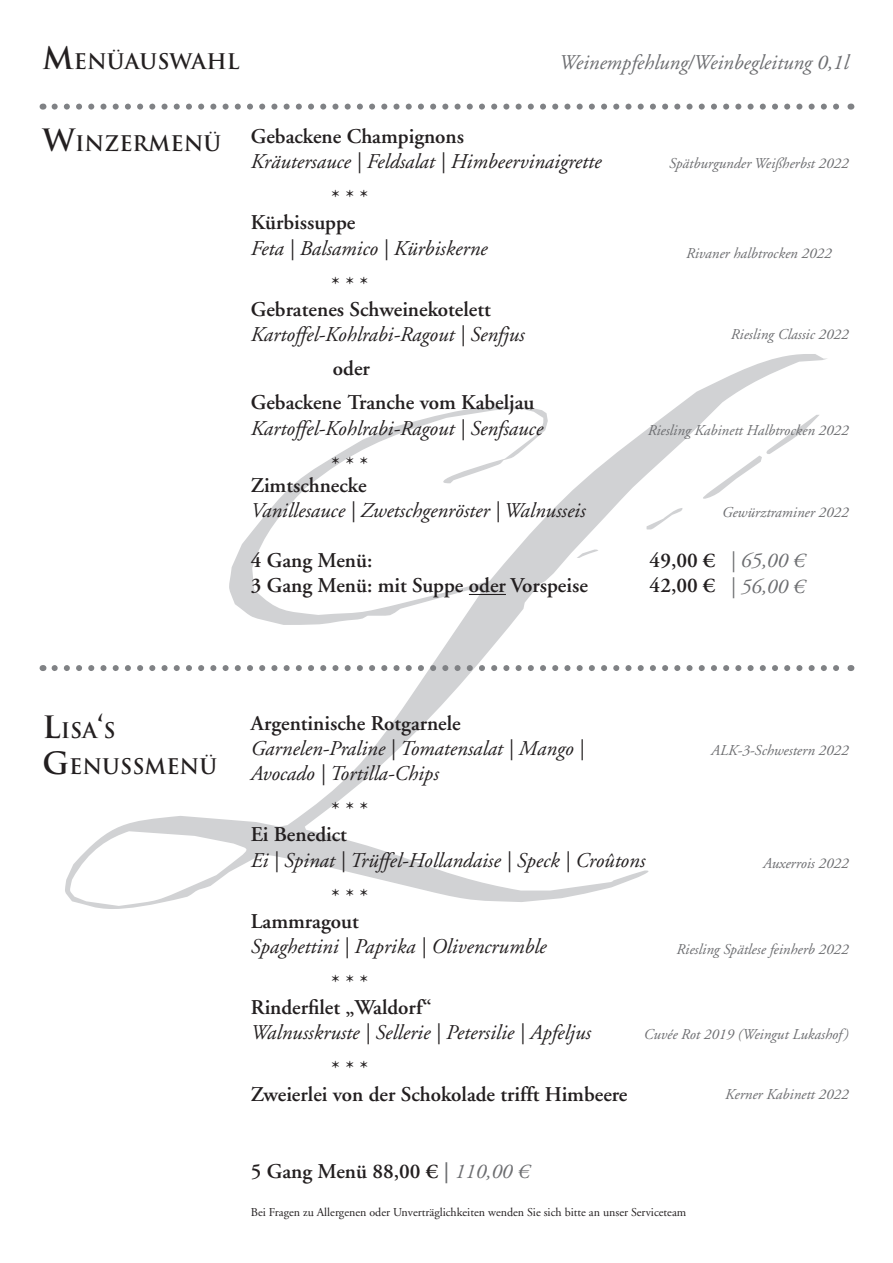
<style>
.page{position:relative;width:893px;height:1263px;background:#fff}
.page>*{position:absolute;margin:0;border:0;box-sizing:border-box;transform-origin:0 0}
.t1{font:italic 21px/25.2px "Adobe Garamond LT";color:#231f20}
.t2{font:600 21px/25.2px "Adobe Garamond LT";color:#231f20}
.t3{font:italic 21px/25.2px "Adobe Garamond LT";color:#6c6d70}
.t4{font:700 21px/36px "Trajan";color:#231f20}
.t5{font:italic 15px "Adobe Garamond LT";color:#6c6d70}
.t6{font:12px "Adobe Garamond LT";color:#231f20}
.s1{font-size:30px}
.s2{color:#6c6d70}
.s3{font-weight:400;font-style:italic;color:#6c6d70}
</style>
<div class="page">
<svg style="left:65px;top:354px;width:762px;height:555px"></svg>
<svg style="left:55px;top:104px;width:784px;height:6px"></svg>
<svg style="left:55px;top:665px;width:784px;height:6px"></svg>
<hr style="left:469px;top:594px;width:37px;height:1px;background:#231f20">
<p class="t4" style="left:43px;top:44px;width:197px"><span class="s1">M</span>ENÜAUSWAHL</p>
<p class="t3" style="left:559px;top:50px;width:291px">Weinempfehlung/Weinbegleitung 0,1l</p>
<p class="t4" style="left:43px;top:126px;width:180px"><span class="s1">W</span>INZERMENÜ</p>
<p class="t2" style="left:251px;top:124px;width:215px">Gebackene Champignons</p>
<p class="t1" style="left:251px;top:149px;width:352px">Kräutersauce | Feldsalat | Himbeervinaigrette</p>
<p class="t2" style="left:251px;top:185px;width:119px;text-indent:80px">* * *<br>Kürbissuppe</p>
<p class="t1" style="left:251px;top:235px;width:238px">Feta | Balsamico | Kürbiskerne</p>
<p class="t2" style="left:251px;top:271px;width:242px;text-indent:80px">* * *<br>Gebratenes Schweinekotelett</p>
<p class="t1" style="left:251px;top:322px;width:275px">Kartoffel-Kohlrabi-Ragout | Senfjus</p>
<p class="t2" style="left:251px;top:351px;width:285px;line-height:34.2px;text-indent:82px">oder<br>Gebackene Tranche vom Kabeljau</p>
<p class="t1" style="left:251px;top:415px;width:294px">Kartoffel-Kohlrabi-Ragout | Senfsauce</p>
<p class="t2" style="left:251px;top:453px;width:119px;line-height:21px;text-align:right">* * *<br>Zimtschnecke</p>
<p class="t1" style="left:251px;top:498px;width:336px">Vanillesauce | Zwetschgenröster | Walnusseis</p>
<p class="t2" style="left:251px;top:548px;width:123px">4 Gang Menü:</p>
<p class="t2" style="left:650px;top:548px;width:68px">49,00 €</p>
<p class="t2" style="left:251px;top:573px;width:339px">3 Gang Menü: mit Suppe oder Vorspeise</p>
<p class="t2" style="left:650px;top:573px;width:68px">42,00 €</p>
<p class="t5" style="left:669px;top:155px;width:181px">Spätburgunder Weißherbst 2022</p>
<p class="t5" style="left:686px;top:245px;width:147px">Rivaner halbtrocken 2022</p>
<p class="t5" style="left:731px;top:325px;width:119px">Riesling Classic 2022</p>
<p class="t5" style="left:648px;top:421px;width:202px">Riesling Kabinett Halbtrocken 2022</p>
<p class="t5" style="left:722px;top:503px;width:128px">Gewürztraminer 2022</p>
<p class="t3" style="left:730px;top:548px;width:77px">| 65,00 € | 56,00 €</p>
<p class="t4" style="left:43px;top:712px;width:176px"><span class="s1">L</span>ISA<span class="s1">‘</span>S<br><span class="s1">G</span>ENUSSMENÜ</p>
<p class="t2" style="left:251px;top:710px;width:211px">Argentinische Rotgarnele</p>
<p class="t1" style="left:251px;top:736px;width:335px">Garnelen-Praline | Tomatensalat | Mango |<br>Avocado | Tortilla-Chips</p>
<p class="t2" style="left:251px;top:797px;width:119px;text-indent:80px">* * *<br>Ei Benedict</p>
<p class="t1" style="left:251px;top:847px;width:396px">Ei | Spinat | Trüffel-Hollandaise | Speck | Croûtons</p>
<p class="t2" style="left:251px;top:883px;width:119px;text-indent:80px">* * *<br>Lammragout</p>
<p class="t1" style="left:251px;top:934px;width:297px">Spaghettini | Paprika | Olivencrumble</p>
<p class="t2" style="left:251px;top:969px;width:182px;text-indent:80px">* * *<br>Rinderfilet „Waldorf“</p>
<p class="t1" style="left:251px;top:1020px;width:342px">Walnusskruste | Sellerie | Petersilie | Apfeljus</p>
<p class="t2" style="left:251px;top:1056px;width:378px;text-indent:80px">* * *<br>Zweierlei von der Schokolade trifft Himbeere</p>
<p class="t5" style="left:711px;top:741px;width:139px">ALK-3-Schwestern 2022</p>
<p class="t5" style="left:763px;top:854px;width:87px">Auxerrois 2022</p>
<p class="t5" style="left:677px;top:940px;width:173px">Riesling Spätlese feinherb 2022</p>
<p class="t5" style="left:644px;top:1025px;width:206px">Cuvée Rot 2019 (Weingut Lukashof)</p>
<p class="t5" style="left:725px;top:1086px;width:125px">Kerner Kabinett 2022</p>
<p class="t2" style="left:251px;top:1158px;width:281px">5 Gang Menü 88,00 € <span class="s2">|</span> <span class="s3">110,00 €</span></p>
<p class="t6" style="left:251px;top:1205px;width:437px">Bei Fragen zu Allergenen oder Unverträglichkeiten wenden Sie sich bitte an unser Serviceteam</p>
</div>
